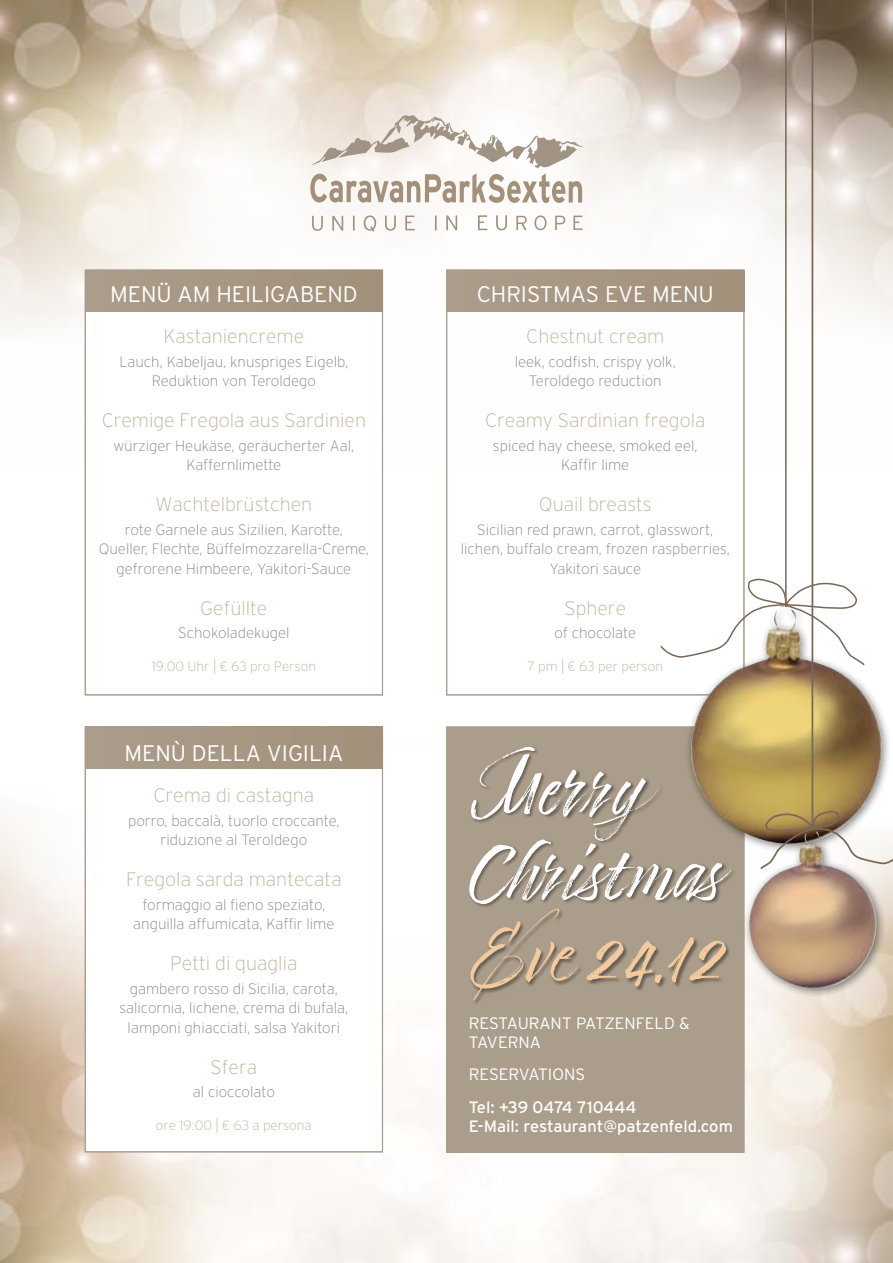
<style>
.page{position:relative;width:893px;height:1263px;background:#fff}
.page>*{position:absolute;margin:0;border:0;box-sizing:border-box;transform-origin:0 0}
.t1{font:69px/82.8px "Timberline";color:#fff}
.t2{font:69px "Timberline";color:#f2ca9e}
.t3{font:300 22.5px "Interstate";color:#fff}
.t4{font:200 19.5px "Interstate";color:#c0b39c}
.t5{font:16.5px/19.5px "Interstate";color:#fff}
.t6{font:300 16.5px/19.5px "Interstate";color:#fff}
.t7{font:200 15px/19.5px "Interstate";color:#878787;text-align:center}
.t8{font:200 13.5px "Interstate";color:#c0b39c}
.s1{font-size:21.6px}
</style>
<div class="page">
<img style="left:0;top:0;width:893px;height:466px">
<svg style="left:87px;top:312px;width:296px;height:383px"></svg>
<svg style="left:446px;top:270px;width:296px;height:425px"></svg>
<div style="left:446px;top:727px;width:296px;height:425px;background:#ab9d8b"></div>
<div style="left:85px;top:270px;width:298px;height:42px;background:#a69783"></div>
<div style="left:85px;top:727px;width:298px;height:42px;background:#a69783"></div>
<div style="left:447px;top:270px;width:297px;height:42px;background:#a69783"></div>
<svg style="left:310px;top:115px;width:272px;height:88px"></svg>
<svg style="left:312px;top:215px;width:271px;height:17px"></svg>
<div style="left:685px;top:599px;width:207px;height:255px;background:#000;opacity:.5"></div>
<img style="left:691px;top:667px;width:105px;height:139px">
<svg style="left:659px;top:577px;width:207px;height:90px"></svg>
<hr style="left:785px;top:0;width:2px;height:607px;background:#7a6756">
<div style="left:742px;top:824px;width:144px;height:174px;background:#000;opacity:.5"></div>
<img style="left:749px;top:829px;width:70px;height:137px">
<svg style="left:759px;top:809px;width:134px;height:62px"></svg>
<hr style="left:811px;top:0;width:2px;height:830px;background:#7a6756">
<div style="left:468px;top:746px;width:267px;height:260px;background:#000;opacity:.4"></div>
<h2 class="t3" style="left:110px;top:282px;width:249px">MENÜ AM HEILIGABEND</h2>
<h3 class="t4" style="left:164px;top:325px;width:142px">Kastaniencreme</h3>
<p class="t7" style="left:119px;top:352px;width:230px">Lauch, Kabeljau, knuspriges Eigelb,<br>Reduktion von Teroldego</p>
<h3 class="t4" style="left:102px;top:409px;width:266px">Cremige Fregola aus Sardinien</h3>
<p class="t7" style="left:113px;top:436px;width:242px">würziger Heukäse, geräucherter Aal,<br>Kaffernlimette</p>
<h3 class="t4" style="left:155px;top:493px;width:158px">Wachtelbrüstchen</h3>
<p class="t7" style="left:99px;top:520px;width:272px">rote Garnele aus Sizilien, Karotte,<br>Queller, Flechte, Büffelmozzarella-Creme, gefrorene Himbeere, Yakitori-Sauce</p>
<h3 class="t4" style="left:200px;top:597px;width:69px">Gefüllte</h3>
<p class="t7" style="left:178px;top:623px;width:113px">Schokoladekugel</p>
<p class="t8" style="left:152px;top:658px;width:166px">19.00 Uhr <span class="s1">I</span> € 63 pro Person</p>
<h2 class="t3" style="left:124px;top:741px;width:220px">MENÙ DELLA VIGILIA</h2>
<h3 class="t4" style="left:153px;top:784px;width:162px">Crema di castagna</h3>
<p class="t7" style="left:128px;top:811px;width:213px">porro, baccalà, tuorlo croccante, riduzione al Teroldego</p>
<h3 class="t4" style="left:126px;top:868px;width:217px">Fregola sarda mantecata</h3>
<p class="t7" style="left:133px;top:895px;width:203px">formaggio al fieno speziato, anguilla affumicata, Kaffir lime</p>
<h3 class="t4" style="left:170px;top:952px;width:129px">Petti di quaglia</h3>
<p class="t7" style="left:119px;top:979px;width:230px">gambero rosso di Sicilia, carota, salicornia, lichene, crema di bufala, lamponi ghiacciati, salsa Yakitori</p>
<h3 class="t4" style="left:211px;top:1056px;width:48px">Sfera</h3>
<p class="t7" style="left:193px;top:1082px;width:83px">al cioccolato</p>
<p class="t8" style="left:156px;top:1117px;width:157px">ore 19:00 <span class="s1">I</span> € 63 a persona</p>
<h2 class="t3" style="left:477px;top:282px;width:239px">CHRISTMAS EVE MENU</h2>
<h3 class="t4" style="left:526px;top:325px;width:140px">Chestnut cream</h3>
<p class="t7" style="left:515px;top:352px;width:163px">leek, codfish, crispy yolk,<br>Teroldego reduction</p>
<h3 class="t4" style="left:485px;top:409px;width:222px">Creamy Sardinian fregola</h3>
<p class="t7" style="left:493px;top:436px;width:206px">spiced hay cheese, smoked eel,<br>Kaffir lime</p>
<h3 class="t4" style="left:539px;top:493px;width:114px">Quail breasts</h3>
<p class="t7" style="left:461px;top:520px;width:271px">Sicilian red prawn, carrot, glasswort, lichen, buffalo cream, frozen raspberries,<br>Yakitori sauce</p>
<h3 class="t4" style="left:564px;top:597px;width:63px">Sphere</h3>
<p class="t7" style="left:555px;top:623px;width:83px">of chocolate</p>
<p class="t8" style="left:528px;top:658px;width:137px">7 pm <span class="s1">I</span> € 63 per person</p>
<h1 class="t1" style="left:471px;top:749px;width:263px">Merry<br>Christmas</h1>
<h1 class="t2" style="left:471px;top:916px;width:257px">Eve 24.12</h1>
<p class="t6" style="left:469px;top:1013px;width:223px">RESTAURANT PATZENFELD &amp;<br>TAVERNA</p>
<p class="t6" style="left:469px;top:1064px;width:118px">RESERVATIONS</p>
<p class="t5" style="left:469px;top:1097px;width:266px">Tel: +39 0474 710444<br>E-Mail: restaurant@patzenfeld.com</p>
</div>
